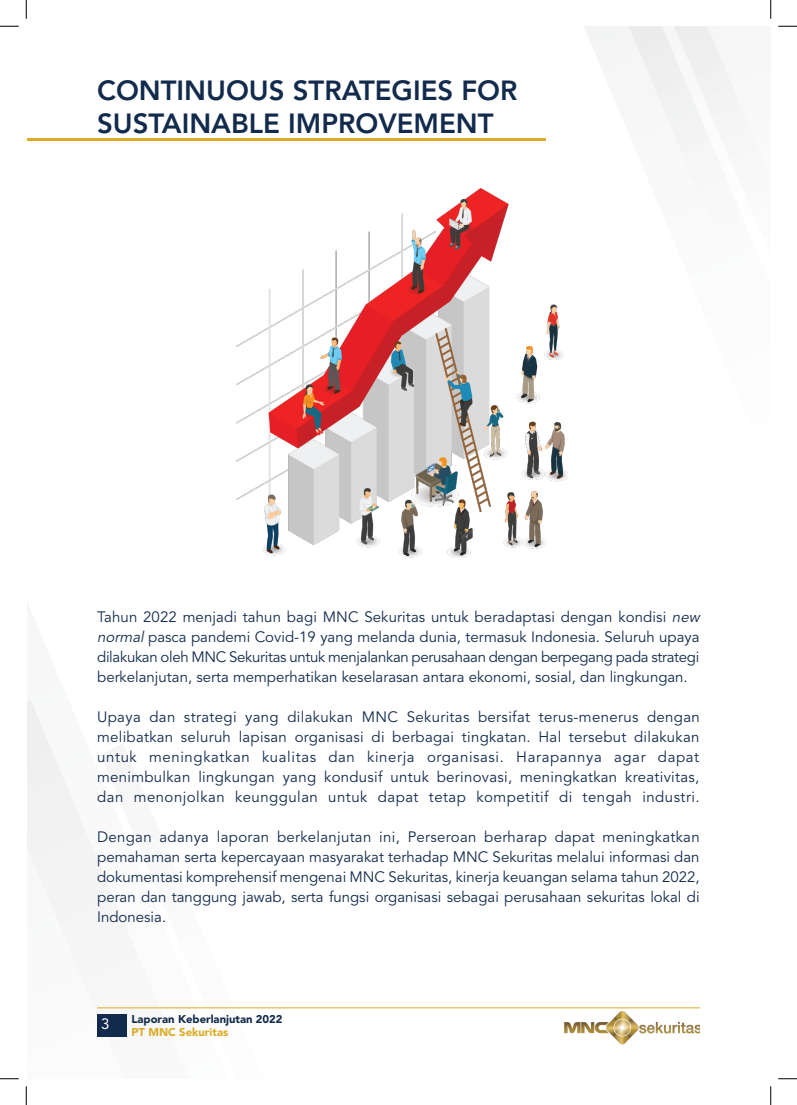
<style>
.page{position:relative;width:797px;height:1105px;background:#fff}
.page>*{position:absolute;margin:0;border:0;box-sizing:border-box;transform-origin:0 0}
.t1{font:800 27.5px "Avenir LT Pro";color:#122b4c}
.t2{font:15px/20px "Avenir LT Pro";color:#122b4c;text-align:justify}
.t3{font:15px "Avenir LT Pro";color:#fff}
.t4{font:900 11.25px "Avenir LT Pro";color:#122b4c}
.t5{font:900 11.25px "Avenir LT Pro";color:#dcab26}
.s1{font-style:italic}
</style>
<div class="page">
<img style="left:27px;top:26px;width:714px;height:1008px">
<img style="left:563px;top:1011px;width:136px;height:34px">
<hr style="left:97px;top:1007px;width:603px;height:1px;background:#ddab25">
<div style="left:97px;top:1014px;width:30px;height:23px;background:#122b4c"></div>
<hr style="left:27px;top:138px;width:519px;height:3px;background:#ddab25">
<img style="left:236px;top:188px;width:331px;height:370px">
<svg style="left:0;top:25px;width:19px;height:2px"></svg>
<svg style="left:778px;top:25px;width:19px;height:2px"></svg>
<svg style="left:0;top:1078px;width:19px;height:1px"></svg>
<svg style="left:778px;top:1078px;width:19px;height:1px"></svg>
<svg style="left:25px;top:0;width:2px;height:19px"></svg>
<svg style="left:25px;top:1086px;width:2px;height:19px"></svg>
<svg style="left:770px;top:0;width:1px;height:19px"></svg>
<svg style="left:770px;top:1086px;width:1px;height:19px"></svg>
<p class="t1" style="left:97px;top:74px;width:422px">CONTINUOUS STRATEGIES FOR</p>
<p class="t1" style="left:97px;top:107px;width:398px">SUSTAINABLE IMPROVEMENT</p>
<p class="t2" style="left:97px;top:607px;width:607px;text-align:left">Tahun 2022 menjadi tahun bagi MNC Sekuritas untuk beradaptasi dengan kondisi <span class="s1">new normal</span> pasca pandemi Covid-19 yang melanda dunia, termasuk Indonesia. Seluruh upaya dilakukan oleh MNC Sekuritas untuk menjalankan perusahaan dengan berpegang pada strategi berkelanjutan, serta memperhatikan keselarasan antara ekonomi, sosial, dan lingkungan.</p>
<p class="t2" style="left:97px;top:707px;width:604px">Upaya dan strategi yang dilakukan MNC Sekuritas bersifat terus-menerus dengan melibatkan seluruh lapisan organisasi di berbagai tingkatan. Hal tersebut dilakukan untuk meningkatkan kualitas dan kinerja organisasi. Harapannya agar dapat menimbulkan lingkungan yang kondusif untuk berinovasi, meningkatkan kreativitas, dan menonjolkan keunggulan untuk dapat tetap kompetitif di tengah industri.</p>
<p class="t2" style="left:97px;top:827px;width:604px">Dengan adanya laporan berkelanjutan ini, Perseroan berharap dapat meningkatkan pemahaman serta kepercayaan masyarakat terhadap MNC Sekuritas melalui informasi dan dokumentasi komprehensif mengenai MNC Sekuritas, kinerja keuangan selama tahun 2022, peran dan tanggung jawab, serta fungsi organisasi sebagai perusahaan sekuritas lokal di Indonesia.</p>
<p class="t3" style="left:101px;top:1015px;width:10px">3</p>
<p class="t4" style="left:131px;top:1012px;width:152px">Laporan Keberlanjutan 2022</p>
<p class="t5" style="left:131px;top:1025px;width:98px">PT MNC Sekuritas</p>
</div>
